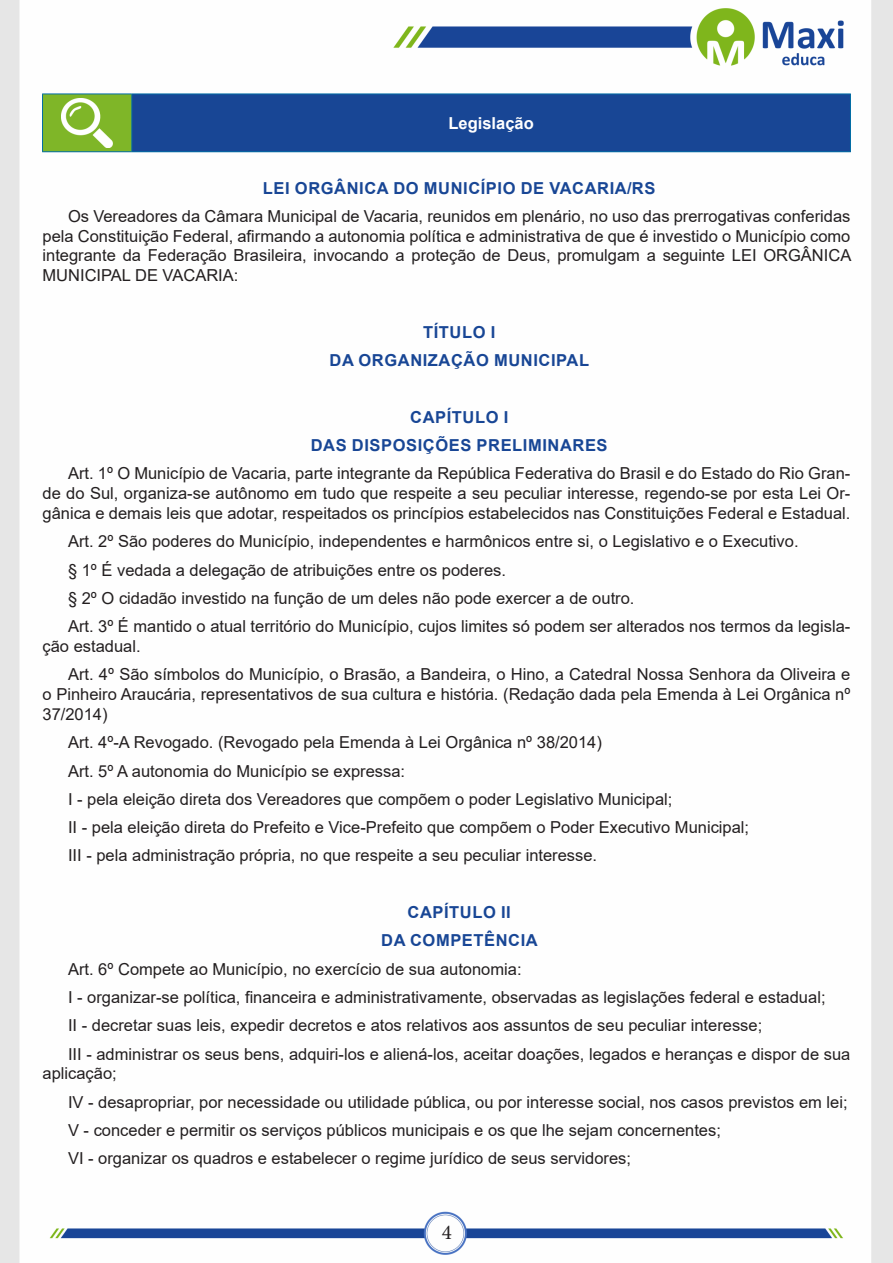
<style>
.page{position:relative;width:893px;height:1263px;background:#fff}
.page>*{position:absolute;margin:0;border:0;box-sizing:border-box;transform-origin:0 0}
.t1{font:21px "Minion Pro";color:#231f20}
.TEXTO_BASE{font:16.5px/19.8px "Arial";color:#231f20;text-align:justify}
.TITULO_DE_LEI{font:700 16.5px "Arial";letter-spacing:.035em;color:#184695}
.CENTRALIZAR{font:700 16.5px "Arial";color:#fff}
</style>
<div class="page">
<img style="left:0;top:0;width:893px;height:1263px">
<div style="left:43px;top:94px;width:89px;height:58px;background:#7fb628"></div>
<div style="left:132px;top:94px;width:718px;height:58px;background:#184695"></div>
<hr style="left:42px;top:94px;width:90px;height:1px;background:#036ea6">
<hr style="left:42px;top:94px;width:1px;height:57px;background:#036ea6">
<hr style="left:42px;top:151px;width:90px;height:1px;background:#036ea6">
<hr style="left:132px;top:94px;width:719px;height:1px;background:#036ea6">
<hr style="left:131px;top:94px;width:1px;height:57px;background:#036ea6">
<hr style="left:850px;top:94px;width:1px;height:57px;background:#036ea6">
<hr style="left:132px;top:151px;width:719px;height:1px;background:#036ea6">
<img style="left:62px;top:98px;width:50px;height:49px">
<p class="CENTRALIZAR" style="left:448px;top:111px;width:87px">Legislação</p>
<p class="TITULO_DE_LEI" style="left:263px;top:176px;width:394px">LEI ORGÂNICA DO MUNICÍPIO DE VACARIA/RS</p>
<p class="TEXTO_BASE" style="left:43px;top:206px;width:810px;text-indent:26px">Os Vereadores da Câmara Municipal de Vacaria, reunidos em plenário, no uso das prerrogativas conferidas pela Constituição Federal, afirmando a autonomia política e administrativa de que é investido o Município como integrante da Federação Brasileira, invocando a proteção de Deus, promulgam a seguinte LEI ORGÂNICA MUNICIPAL DE VACARIA:</p>
<p class="TITULO_DE_LEI" style="left:423px;top:320px;width:74px">TÍTULO I</p>
<p class="TITULO_DE_LEI" style="left:330px;top:349px;width:261px">DA ORGANIZAÇÃO MUNICIPAL</p>
<p class="TITULO_DE_LEI" style="left:410px;top:405px;width:100px">CAPÍTULO I</p>
<p class="TITULO_DE_LEI" style="left:311px;top:434px;width:298px">DAS DISPOSIÇÕES PRELIMINARES</p>
<p class="TEXTO_BASE" style="left:43px;top:464px;width:809px;text-indent:26px">Art. 1º O Município de Vacaria, parte integrante da República Federativa do Brasil e do Estado do Rio Gran&shy;de do Sul, organiza-se autônomo em tudo que respeite a seu peculiar interesse, regendo-se por esta Lei Or&shy;gânica e demais leis que adotar, respeitados os princípios estabelecidos nas Constituições Federal e Estadual.</p>
<p class="TEXTO_BASE" style="left:68px;top:531px;width:732px">Art. 2º São poderes do Município, independentes e harmônicos entre si, o Legislativo e o Executivo.</p>
<p class="TEXTO_BASE" style="left:68px;top:560px;width:440px">§ 1º É vedada a delegação de atribuições entre os poderes.</p>
<p class="TEXTO_BASE" style="left:68px;top:588px;width:568px">§ 2º O cidadão investido na função de um deles não pode exercer a de outro.</p>
<p class="TEXTO_BASE" style="left:43px;top:616px;width:809px;text-indent:26px">Art. 3º É mantido o atual território do Município, cujos limites só podem ser alterados nos termos da legisla&shy;ção estadual.</p>
<p class="TEXTO_BASE" style="left:43px;top:664px;width:809px;text-indent:26px">Art. 4º São símbolos do Município, o Brasão, a Bandeira, o Hino, a Catedral Nossa Senhora da Oliveira e o Pinheiro Araucária, representativos de sua cultura e história. (Redação dada pela Emenda à Lei Orgânica nº 37/2014)</p>
<p class="TEXTO_BASE" style="left:68px;top:732px;width:535px">Art. 4º-A Revogado. (Revogado pela Emenda à Lei Orgânica nº 38/2014)</p>
<p class="TEXTO_BASE" style="left:68px;top:761px;width:339px">Art. 5º A autonomia do Município se expressa:</p>
<p class="TEXTO_BASE" style="left:68px;top:789px;width:606px">I - pela eleição direta dos Vereadores que compõem o poder Legislativo Municipal;</p>
<p class="TEXTO_BASE" style="left:68px;top:817px;width:683px">II - pela eleição direta do Prefeito e Vice-Prefeito que compõem o Poder Executivo Municipal;</p>
<p class="TEXTO_BASE" style="left:68px;top:846px;width:531px">III - pela administração própria, no que respeite a seu peculiar interesse.</p>
<p class="TITULO_DE_LEI" style="left:408px;top:901px;width:105px">CAPÍTULO II</p>
<p class="TITULO_DE_LEI" style="left:381px;top:929px;width:158px">DA COMPETÊNCIA</p>
<p class="TEXTO_BASE" style="left:68px;top:959px;width:455px">Art. 6º Compete ao Município, no exercício de sua autonomia:</p>
<p class="TEXTO_BASE" style="left:68px;top:987px;width:759px">I - organizar-se política, financeira e administrativamente, observadas as legislações federal e estadual;</p>
<p class="TEXTO_BASE" style="left:68px;top:1015px;width:696px">II - decretar suas leis, expedir decretos e atos relativos aos assuntos de seu peculiar interesse;</p>
<p class="TEXTO_BASE" style="left:43px;top:1044px;width:809px;text-indent:26px">III - administrar os seus bens, adquiri-los e aliená-los, aceitar doações, legados e heranças e dispor de sua aplicação;</p>
<p class="TEXTO_BASE" style="left:68px;top:1092px;width:781px">IV - desapropriar, por necessidade ou utilidade pública, ou por interesse social, nos casos previstos em lei;</p>
<p class="TEXTO_BASE" style="left:68px;top:1120px;width:654px">V - conceder e permitir os serviços públicos municipais e os que lhe sejam concernentes;</p>
<p class="TEXTO_BASE" style="left:68px;top:1148px;width:565px">VI - organizar os quadros e estabelecer o regime jurídico de seus servidores;</p>
<p class="t1" style="left:442px;top:1218px;width:12px">4</p>
</div>
